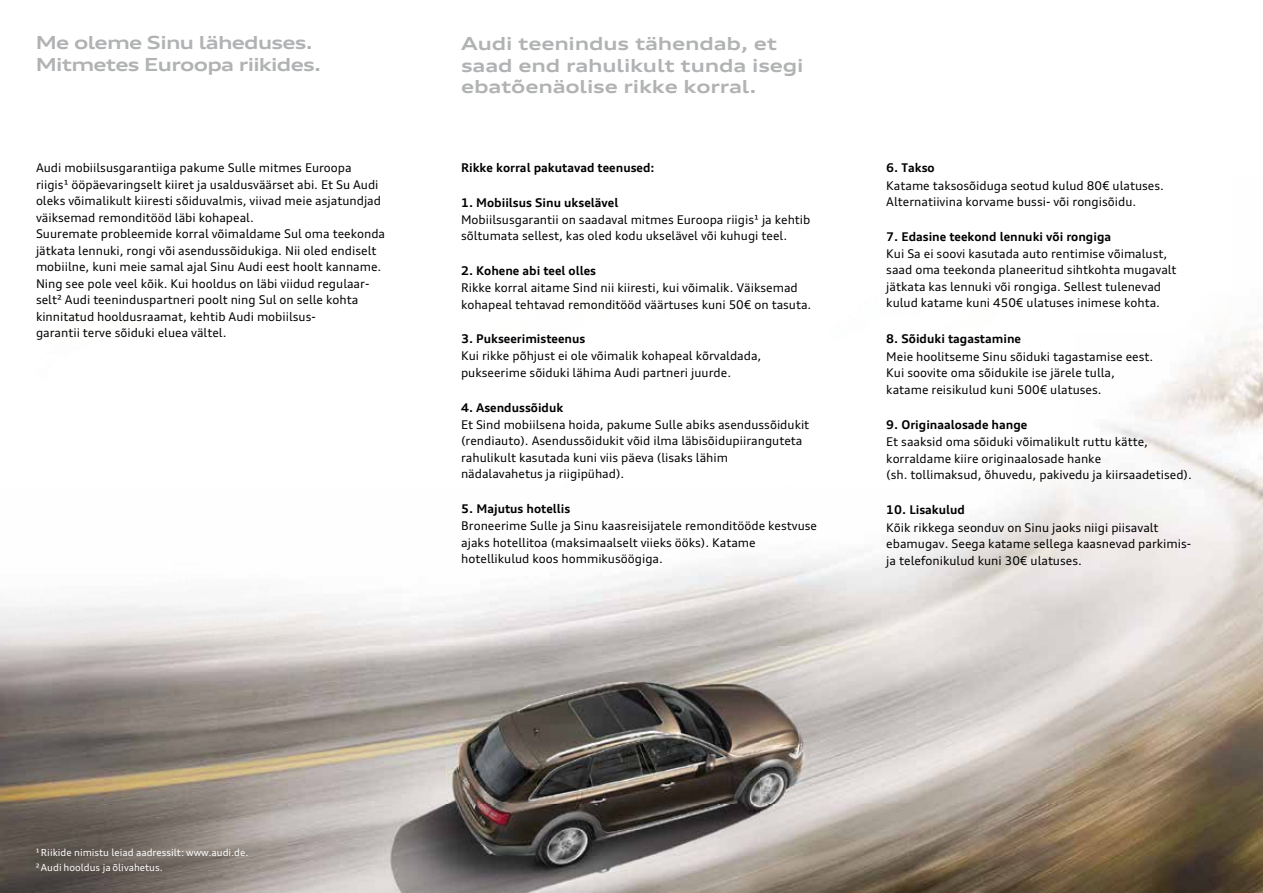
<style>
.page{position:relative;width:1263px;height:893px;background:#fff}
.page>*{position:absolute;margin:0;border:0;box-sizing:border-box;transform-origin:0 0}
.t1{font:700 expanded 18px/21.6px "Audi Type";letter-spacing:-.01em;color:#b1b2b3}
.t2{font:700 expanded 18px/21.6px "Audi Type";letter-spacing:-.04em;color:#b1b2b3}
.t3{font:12px/16.5px "Audi Type";color:#000}
.t4{font:700 12px "Audi Type";color:#000}
.t5{font:9.75px/14.2px "Audi Type";color:#fff}
</style>
<div class="page">
<img style="left:0;top:330px;width:1263px;height:563px">
<h1 class="t2" style="left:36px;top:32px;width:287px">Me oleme Sinu läheduses.<br>Mitmetes Euroopa riikides.</h1>
<p class="t3" style="left:36px;top:160px;width:351px">Audi mobiilsusgarantiiga pakume Sulle mitmes Euroopa riigis¹ ööpäevaringselt kiiret ja usaldusväärset abi. Et Su Audi oleks võimalikult kiiresti sõiduvalmis, viivad meie asjatundjad väiksemad remonditööd läbi kohapeal.<br>Suuremate probleemide korral võimaldame Sul oma teekonda jätkata lennuki, rongi või asendussõidukiga. Nii oled endiselt mobiilne, kuni meie samal ajal Sinu Audi eest hoolt kanname.<br>Ning see pole veel kõik. Kui hooldus on läbi viidud regulaar&shy;selt² Audi teeninduspartneri poolt ning Sul on selle kohta kinnitatud hooldusraamat, kehtib Audi mobiilsus-<br>garantii terve sõiduki eluea vältel.</p>
<h1 class="t1" style="left:461px;top:33px;width:344px">Audi teenindus tähendab, et saad end rahulikult tunda isegi ebatõenäolise rikke korral.</h1>
<p class="t4" style="left:461px;top:161px;width:195px">Rikke korral pakutavad teenused:</p>
<p class="t4" style="left:461px;top:195px;width:159px">1. Mobiilsus Sinu ukselävel</p>
<p class="t3" style="left:461px;top:211px;width:351px">Mobiilsusgarantii on saadaval mitmes Euroopa riigis¹ ja kehtib sõltumata sellest, kas oled kodu ukselävel või kuhugi teel.</p>
<p class="t4" style="left:461px;top:263px;width:137px">2. Kohene abi teel olles</p>
<p class="t3" style="left:461px;top:279px;width:352px">Rikke korral aitame Sind nii kiiresti, kui võimalik. Väiksemad kohapeal tehtavad remonditööd väärtuses kuni 50€ on tasuta.</p>
<p class="t4" style="left:461px;top:331px;width:126px">3. Pukseerimisteenus</p>
<p class="t3" style="left:461px;top:348px;width:302px">Kui rikke põhjust ei ole võimalik kohapeal kõrvaldada, pukseerime sõiduki lähima Audi partneri juurde.</p>
<p class="t4" style="left:461px;top:400px;width:104px">4. Asendussõiduk</p>
<p class="t3" style="left:461px;top:416px;width:350px">Et Sind mobiilsena hoida, pakume Sulle abiks asendussõidukit (rendiauto). Asendussõidukit võid ilma läbisõidupiiranguteta rahulikult kasutada kuni viis päeva (lisaks lähim nädalavahetus ja riigipühad).</p>
<p class="t4" style="left:461px;top:501px;width:110px">5. Majutus hotellis</p>
<p class="t3" style="left:461px;top:517px;width:357px">Broneerime Sulle ja Sinu kaasreisijatele remonditööde kestvuse ajaks hotellitoa (maksimaalselt viieks ööks). Katame hotellikulud koos hommikusöögiga.</p>
<p class="t4" style="left:886px;top:161px;width:50px">6. Takso</p>
<p class="t3" style="left:886px;top:177px;width:279px">Katame taksosõiduga seotud kulud 80€ ulatuses.<br>Alternatiivina korvame bussi- või rongisõidu.</p>
<p class="t4" style="left:886px;top:229px;width:226px">7. Edasine teekond lennuki või rongiga</p>
<p class="t3" style="left:886px;top:245px;width:292px">Kui Sa ei soovi kasutada auto rentimise võimalust, saad oma teekonda planeeritud sihtkohta mugavalt jätkata kas lennuki või rongiga. Sellest tulenevad kulud katame kuni 450€ ulatuses inimese kohta.</p>
<p class="t4" style="left:886px;top:332px;width:136px">8. Sõiduki tagastamine</p>
<p class="t3" style="left:886px;top:348px;width:268px">Meie hoolitseme Sinu sõiduki tagastamise eest.<br>Kui soovite oma sõidukile ise järele tulla, katame reisikulud kuni 500€ ulatuses.</p>
<p class="t4" style="left:886px;top:417px;width:143px">9. Originaalosade hange</p>
<p class="t3" style="left:886px;top:433px;width:307px">Et saaksid oma sõiduki võimalikult ruttu kätte, korraldame kiire originaalosade hanke<br>(sh. tollimaksud, õhuvedu, pakivedu ja kiirsaadetised).</p>
<p class="t4" style="left:886px;top:503px;width:80px">10. Lisakulud</p>
<p class="t3" style="left:886px;top:519px;width:306px">Kõik rikkega seonduv on Sinu jaoks niigi piisavalt ebamugav. Seega katame sellega kaasnevad parkimis&shy;ja telefonikulud kuni 30€ ulatuses.</p>
<p class="t5" style="left:36px;top:846px;width:214px">¹Riikide nimistu leiad aadressilt: www.audi.de.<br>²Audi hooldus ja õlivahetus.</p>
</div>
